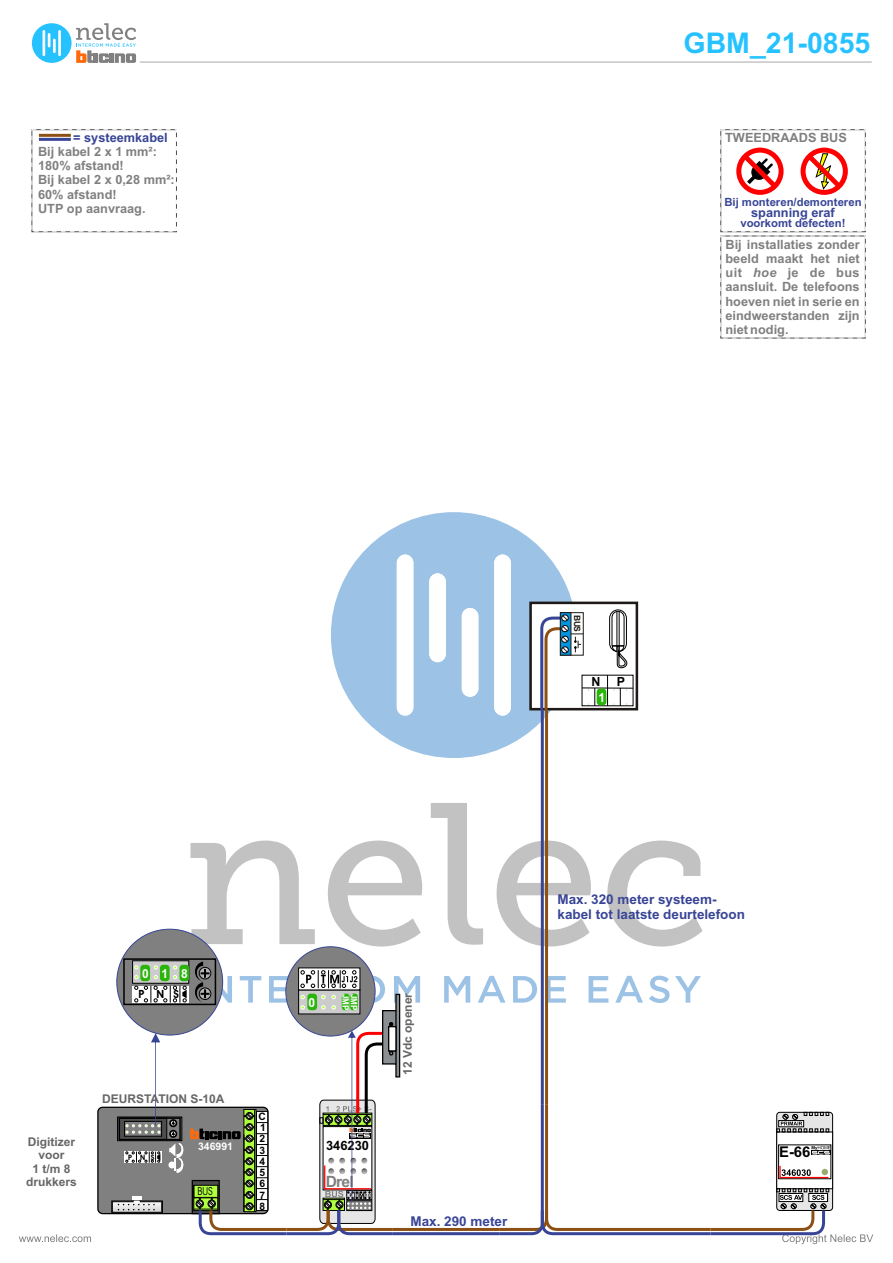
<style>
.page{position:relative;width:893px;height:1263px;background:#fff}
.page>*{position:absolute;margin:0;border:0;box-sizing:border-box;transform-origin:0 0}
.t1{font:700 28.5px "Arial";color:#26c2ff}
.t2{font:700 15.6px "Arial";color:#808080}
.t3{font:700 14.85px "Arial";color:#000}
.t4{font:700 13.5px/15.1px "Arial";color:#384596}
.t5{font:700 12.9px "Arial";color:#000}
.t6{font:700 12.75px/14.2px "Arial";color:#808080;text-align:justify}
.t7{font:700 12.75px "Arial";color:#384596}
.t8{font:700 12.6px "Arial";color:#000}
.t9{font:700 12.6px "Arial";color:#fff;scale:.96 1}
.t10{font:700 12.45px "Arial";color:#fff;scale:.96 1}
.t11{font:700 12px/13.4px "Arial";color:#666;text-align:center}
.t12{font:700 11.4px "Arial";color:#384596}
.t13{font:700 11.4px "Avant Garde IT Cby BT";color:#000}
.t14{font:11.1px "Avant Garde IT Cby BT";color:#000;scale:.9 1}
.t15{font:700 10.5px "Arial";color:#fff}
.t16{font:700 10.2px/11.2px "Arial";color:#000;text-align:justify}
.t17{font:700 9px/8.2px "Arial";letter-spacing:-.01em;color:#fff;scale:.9 1}
.t18{font:700 8.7px "Arial";color:#1f1a17}
.t19{font:700 7.5px "Avant Garde IT Cby BT";color:#000}
.s1{font-style:italic}
</style>
<div class="page">
<svg style="left:19px;top:1234px;width:72px;height:8px"></svg>
<hr style="left:140px;top:61px;width:732px;height:2px;background:#ccc">
<svg style="left:190px;top:840px;width:125px;height:104px"></svg>
<svg style="left:328px;top:840px;width:94px;height:106px"></svg>
<svg style="left:448px;top:914px;width:35px;height:31px"></svg>
<svg style="left:497px;top:840px;width:94px;height:106px"></svg>
<svg style="left:607px;top:840px;width:95px;height:106px"></svg>
<svg style="left:444px;top:976px;width:26px;height:27px"></svg>
<svg style="left:478px;top:976px;width:27px;height:27px"></svg>
<svg style="left:513px;top:976px;width:24px;height:27px"></svg>
<svg style="left:548px;top:976px;width:18px;height:27px"></svg>
<svg style="left:589px;top:976px;width:19px;height:27px"></svg>
<svg style="left:615px;top:976px;width:28px;height:27px"></svg>
<svg style="left:649px;top:976px;width:52px;height:27px"></svg>
<svg style="left:331px;top:512px;width:246px;height:246px;fill:#9cc2e6"></svg>
<div style="left:397px;top:554px;width:16px;height:162px;background:#fff;border-radius:8px"></div>
<div style="left:429px;top:573px;width:17px;height:89px;background:#fff;border-radius:8px"></div>
<div style="left:494px;top:554px;width:17px;height:162px;background:#fff;border-radius:8px"></div>
<div style="left:462px;top:608px;width:16px;height:89px;background:#fff;border-radius:8px"></div>
<div style="left:32px;top:23px;width:40px;height:40px;background:#26c2ff;border-radius:50%"></div>
<hr style="left:43px;top:30px;width:2px;height:26px;background:#fff">
<svg style="left:48px;top:33px;width:2px;height:14px"></svg>
<hr style="left:58px;top:30px;width:3px;height:26px;background:#fff">
<hr style="left:53px;top:39px;width:3px;height:14px;background:#fff">
<svg style="left:76px;top:23px;width:60px;height:40px"></svg>
<div style="left:116px;top:929px;width:107px;height:106px;background:#808080;border:1px solid #384596;border-radius:50%"></div>
<div style="left:123px;top:958px;width:93px;height:47px;border:2px solid #000"></div>
<div style="left:285px;top:946px;width:90px;height:90px;background:#808080;border:1px solid #384596;border-radius:50%"></div>
<svg style="left:529px;top:602px;width:109px;height:108px"></svg>
<svg style="left:736px;top:148px;width:48px;height:47px"></svg>
<svg style="left:801px;top:148px;width:47px;height:47px"></svg>
<div style="left:720px;top:129px;width:146px;height:103px;border:1px dashed #fff"></div>
<div style="left:720px;top:236px;width:146px;height:102px;border:1px dashed #fff"></div>
<hr style="left:39px;top:134px;width:32px;height:3px;background:#8c4f14">
<hr style="left:39px;top:138px;width:32px;height:3px;background:#384596">
<div style="left:31px;top:129px;width:146px;height:103px;border:1px dashed #fff"></div>
<hr style="left:541px;top:710px;width:3px;height:394px;background:#384596">
<hr style="left:545px;top:710px;width:3px;height:394px;background:#8c4f14">
<svg style="left:496px;top:1101px;width:377px;height:143px"></svg>
<hr style="left:393px;top:1228px;width:106px;height:3px;background:#8c4f14">
<hr style="left:393px;top:1232px;width:106px;height:3px;background:#384596">
<svg style="left:97px;top:960px;width:323px;height:276px"></svg>
<div style="left:160px;top:965px;width:10px;height:16px;background:#29b50a;border-radius:3px"></div>
<div style="left:179px;top:965px;width:10px;height:16px;background:#29b50a;border-radius:3px"></div>
<div style="left:140px;top:965px;width:10px;height:16px;background:#29b50a;border-radius:3px"></div>
<div style="left:307px;top:993px;width:10px;height:17px;background:#29b50a;border-radius:3px"></div>
<div style="left:350px;top:994px;width:8px;height:16px;background:#29b50a;border-radius:3px"></div>
<div style="left:342px;top:994px;width:8px;height:16px;background:#29b50a;border-radius:3px"></div>
<div style="left:597px;top:689px;width:9px;height:16px;background:#29b50a;border-radius:3px"></div>
<p class="t7" style="left:73px;top:133px;width:96px">= systeemkabel</p>
<p class="t6" style="left:38px;top:146px;width:138px;text-align:left">Bij kabel 2 x 1 mm²:<br>180% afstand!<br>Bij kabel 2 x 0,28 mm²:<br>60% afstand!<br>UTP op aanvraag.</p>
<h1 class="t1" style="left:683px;top:33px;width:188px">GBM_21-0855</h1>
<p class="t6" style="left:725px;top:132px;width:123px">TWEEDRAADS BUS</p>
<p class="t12" style="left:724px;top:198px;width:139px">Bij monteren/demonteren</p>
<p class="t7" style="left:751px;top:208px;width:85px">spanning eraf</p>
<p class="t12" style="left:740px;top:219px;width:107px">voorkomt defecten!</p>
<p class="t6" style="left:725px;top:238px;width:136px">Bij installaties zonder beeld maakt het niet uit <span class="s1">hoe</span> je de bus aansluit. De telefoons hoeven niet in serie en eindweerstanden zijn niet nodig.</p>
<p class="t18" style="left:580px;top:615px;width:18px;rotate:90deg">BUS</p>
<p class="t8" style="left:591px;top:677px;width:10px">N</p>
<p class="t8" style="left:617px;top:677px;width:10px">P</p>
<p class="t9" style="left:598px;top:693px;width:8px">1</p>
<p class="t10" style="left:142px;top:969px;width:49px">018</p>
<p class="t13" style="left:139px;top:989px;width:42px">P NS</p>
<p class="t11" style="left:102px;top:1093px;width:124px">DEURSTATION S-10A</p>
<p class="t9" style="left:309px;top:997px;width:8px">0</p>
<p class="t17" style="left:357px;top:994px;width:20px;rotate:90deg">JMP<br>JMP</p>
<p class="t16" style="left:259px;top:1111px;width:9px">C 1<br>2<br>3<br>4<br>5<br>6<br>7<br>8</p>
<p class="t11" style="left:26px;top:1136px;width:52px">Digitizer voor<br>1 t/m 8 drukkers</p>
<p class="t5" style="left:326px;top:1141px;width:44px">346230</p>
<p class="t15" style="left:198px;top:1142px;width:37px">346991</p>
<p class="t14" style="left:197px;top:1187px;width:19px">BUS</p>
<p class="t19" style="left:128px;top:1154px;width:28px">P NS</p>
<p class="t2" style="left:326px;top:1176px;width:29px">Drel</p>
<p class="t11" style="left:402px;top:1075px;width:84px;rotate:-90deg">12 Vdc opener</p>
<p class="t4" style="left:410px;top:1215px;width:98px">Max. 290 meter</p>
<p class="t4" style="left:557px;top:892px;width:189px">Max. 320 meter systeem&shy;kabel tot laatste deurtelefoon</p>
<p class="t3" style="left:779px;top:1146px;width:33px">E-66</p>
</div>
